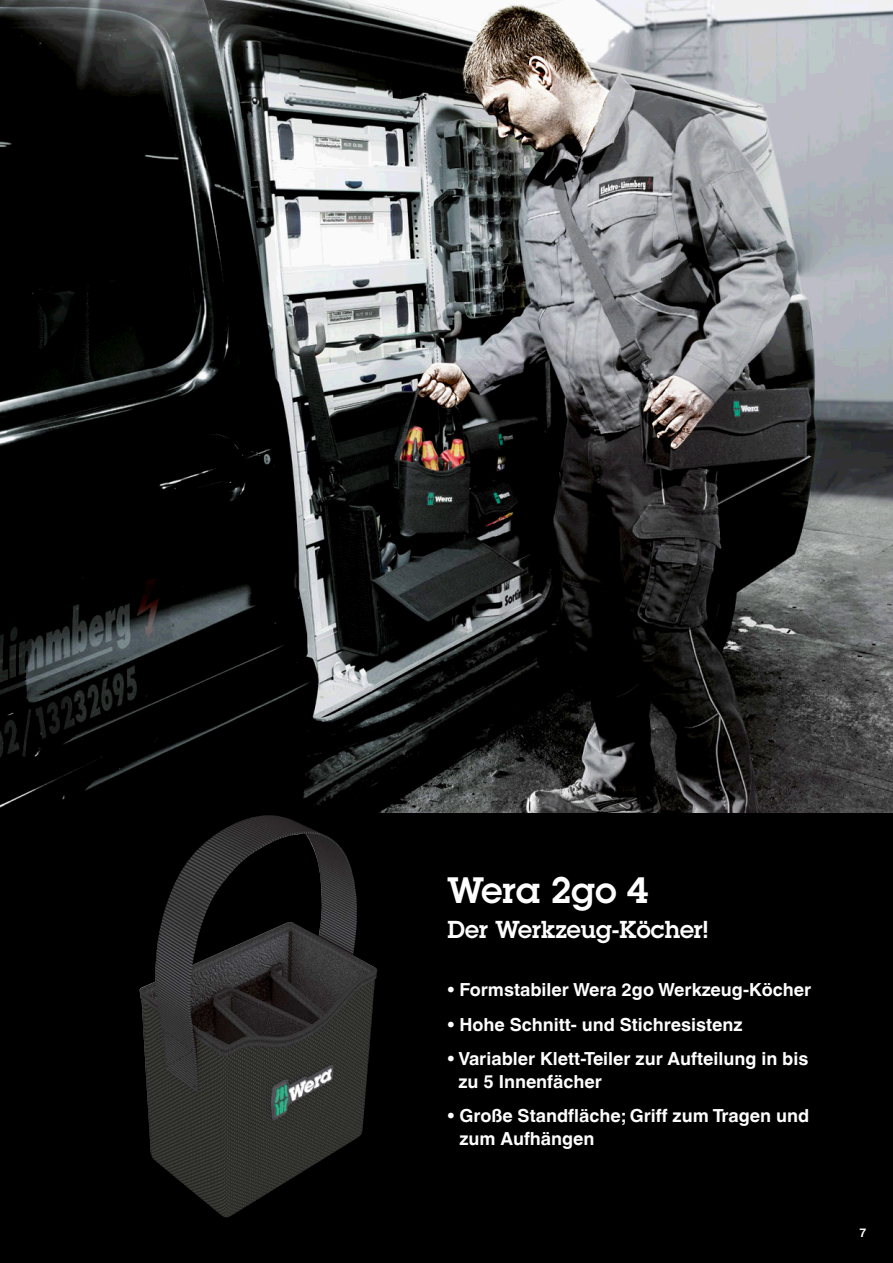
<style>
.page{position:relative;width:893px;height:1263px;background:#000}
.page>*{position:absolute;margin:0;border:0;box-sizing:border-box;transform-origin:0 0}
.t1{font:600 36px "Lubalin Graph Std";color:#fefefe}
.t2{font:600 24px "Lubalin Graph Std";color:#fefefe}
.t3{font:700 18px/22.5px "Helvetica World";color:#fefefe}
.t4{font:700 12px "Helvetica World";color:#fefefe}
</style>
<div class="page">
<img style="left:1px;top:0;width:892px;height:812px">
<img style="left:139px;top:815px;width:238px;height:402px">
<img style="left:0;top:0;width:1px;height:812px">
<h1 class="t1" style="left:448px;top:866px;width:202px">Wera 2go 4</h1>
<h2 class="t2" style="left:448px;top:914px;width:262px">Der Werkzeug-Köcher!</h2>
<p class="t3" style="left:448px;top:979px;width:365px">• Formstabiler Wera 2go Werkzeug-Köcher</p>
<p class="t3" style="left:448px;top:1013px;width:297px">• Hohe Schnitt- und Stichresistenz</p>
<p class="t3" style="left:458px;top:1048px;width:351px;text-indent:-11px">• Variabler Klett-Teiler zur Aufteilung in bis zu 5 Innenfächer</p>
<p class="t3" style="left:459px;top:1104px;width:351px;text-indent:-12px">• Große Standfläche; Griff zum Tragen und zum Aufhängen</p>
<p class="t4" style="left:859px;top:1225px;width:8px">7</p>
</div>
